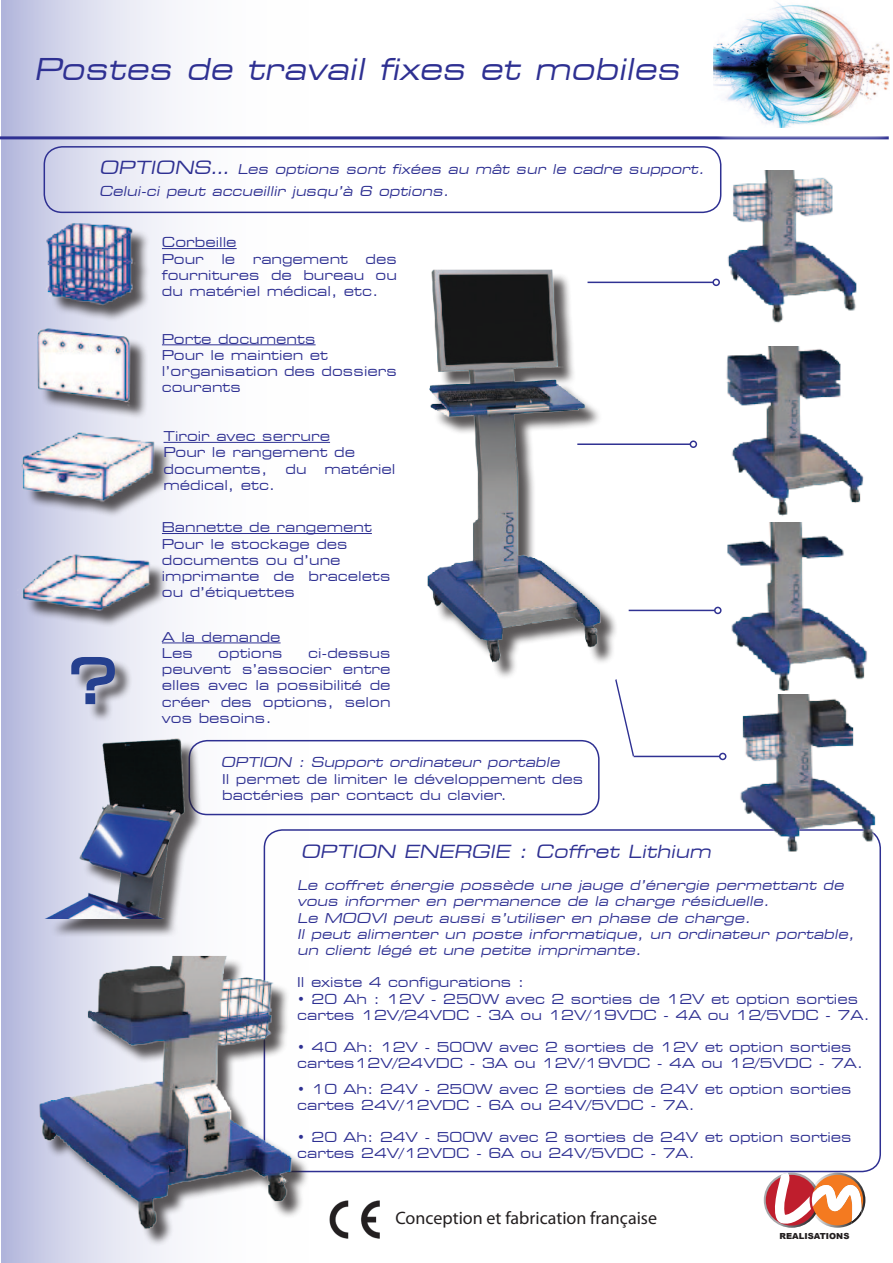
<style>
.page{position:relative;width:893px;height:1263px;background:#fff}
.page>*{position:absolute;margin:0;border:0;box-sizing:border-box;transform-origin:0 0}
.t1{font:expanded 60px "Square 721 BT";color:#25408f}
.t2{font:italic expanded 30px "Square 721 BT";color:#2e3092}
.t3{font:18px "Myriad Pro";color:#231f20}
.t4{font:italic expanded 18px "Square 721 BT";color:#2e3092}
.t5{font:expanded 13.5px/16.2px "Square 721 BT";color:#2e3092}
.t6{font:italic expanded 13.5px/16.2px "Square 721 BT";color:#2e3092}
.t7{font:900 8.4px "Arial";color:#231f20}
.s1{font-size:18px}
</style>
<div class="page">
<svg style="left:1px;top:0;width:356px;height:1263px"></svg>
<hr style="left:0;top:0;width:1px;height:1263px;background:#b0b4db">
<svg style="left:764px;top:1172px;width:56px;height:56px"></svg>
<svg style="left:769px;top:1172px;width:96px;height:56px"></svg>
<hr style="left:0;top:136px;width:889px;height:3px;background:#2e3092">
<div style="left:711px;top:4px;width:182px;height:138px;background:#fff;opacity:.75"></div>
<div style="left:430px;top:273px;width:189px;height:407px;background:#231f20;opacity:.75"></div>
<img style="left:427px;top:269px;width:188px;height:394px">
<div style="left:44px;top:146px;width:677px;height:67px;border:2px solid #2e3092;border-radius:18px"></div>
<div style="left:50px;top:226px;width:101px;height:97px;background:#231f20;opacity:.75"></div>
<img style="left:44px;top:213px;width:94px;height:102px">
<div style="left:25px;top:435px;width:147px;height:84px;background:#231f20;opacity:.75"></div>
<img style="left:6px;top:431px;width:161px;height:73px">
<div style="left:23px;top:557px;width:145px;height:71px;background:#231f20;opacity:.75"></div>
<img style="left:8px;top:534px;width:181px;height:87px">
<div style="left:40px;top:331px;width:109px;height:90px;background:#231f20;opacity:.75"></div>
<img style="left:22px;top:318px;width:129px;height:91px">
<div style="left:264px;top:829px;width:617px;height:343px;border:2px solid #2e3092;border-radius:18px"></div>
<div style="left:74px;top:659px;width:59px;height:64px;background:#231f20;opacity:.75"></div>
<svg style="left:70px;top:655px;width:47px;height:51px;background:#949bb9"></svg>
<div style="left:42px;top:958px;width:268px;height:288px;background:#231f20;opacity:.75"></div>
<img style="left:18px;top:956px;width:303px;height:277px">
<img style="left:740px;top:694px;width:141px;height:169px">
<img style="left:721px;top:531px;width:146px;height:159px">
<img style="left:726px;top:346px;width:138px;height:185px">
<hr style="left:587px;top:282px;width:126px;height:1px;background:#303293">
<div style="left:712px;top:279px;width:8px;height:7px;border:2px solid #303293;border-radius:50%"></div>
<hr style="left:577px;top:443px;width:113px;height:2px;background:#303293">
<div style="left:690px;top:440px;width:7px;height:8px;border:2px solid #303293;border-radius:50%"></div>
<hr style="left:629px;top:610px;width:86px;height:1px;background:#303293">
<div style="left:714px;top:607px;width:8px;height:7px;border:2px solid #303293;border-radius:50%"></div>
<svg style="left:614px;top:677px;width:21px;height:81px"></svg>
<hr style="left:634px;top:756px;width:86px;height:1px;background:#303293">
<div style="left:719px;top:753px;width:7px;height:7px;border:2px solid #303293;border-radius:50%"></div>
<hr style="left:164px;top:442px;width:166px;height:1px;background:#2e3092">
<hr style="left:162px;top:248px;width:75px;height:1px;background:#2e3092">
<hr style="left:162px;top:344px;width:154px;height:1px;background:#2e3092">
<hr style="left:162px;top:533px;width:210px;height:1px;background:#2e3092">
<hr style="left:162px;top:642px;width:119px;height:1px;background:#2e3092">
<div style="left:189px;top:740px;width:411px;height:75px;border:2px solid #2e3092;border-radius:18px"></div>
<img style="left:327px;top:1197px;width:53px;height:44px">
<img style="left:727px;top:171px;width:130px;height:152px">
<div style="left:49px;top:741px;width:154px;height:196px;background:#231f20;opacity:.75"></div>
<img style="left:41px;top:734px;width:168px;height:185px">
<h2 class="t2" style="left:34px;top:51px;width:654px">Postes de travail fixes et mobiles</h2>
<p class="t6" style="left:99px;top:158px;width:610px;line-height:21.6px"><span class="s1">OPTIONS…</span> Les options sont fixées au mât sur le cadre support.<br>Celui-ci peut accueillir jusqu’à 6 options.</p>
<p class="t5" style="left:162px;top:234px;width:76px">Corbeille<br>Pour</p>
<p class="t5" style="left:162px;top:251px;width:237px;text-align:justify;text-indent:204px">des fournitures de bureau ou du matériel médical, etc.</p>
<p class="t5" style="left:162px;top:331px;width:237px">Porte documents<br>Pour le maintien et l’organisation des dossiers courants</p>
<p class="t5" style="left:221px;top:251px;width:15px">le</p>
<p class="t5" style="left:253px;top:251px;width:97px">rangement</p>
<p class="t5" style="left:164px;top:428px;width:193px">Tiroir avec serrure<br>Pour le rangement de documents,</p>
<p class="t5" style="left:285px;top:461px;width:23px">du</p>
<p class="t5" style="left:325px;top:461px;width:72px">matériel</p>
<h1 class="t1" style="left:70px;top:645px;width:48px">?</h1>
<p class="t5" style="left:164px;top:477px;width:113px">médical, etc.</p>
<p class="t5" style="left:162px;top:519px;width:230px">Bannette de rangement<br>Pour le stockage des documents ou d’une imprimante de bracelets ou d’étiquettes</p>
<p class="t5" style="left:162px;top:629px;width:120px">A la demande<br>Les</p>
<p class="t5" style="left:162px;top:645px;width:230px;text-align:justify;text-indent:146px">ci-dessus peuvent s’associer entre elles avec la possibilité de créer des options, selon vos besoins.</p>
<p class="t6" style="left:221px;top:754px;width:343px">OPTION : Support ordinateur portable</p>
<p class="t5" style="left:222px;top:771px;width:363px">Il permet de limiter le développement des bactéries par contact du clavier.</p>
<p class="t5" style="left:218px;top:645px;width:66px">options</p>
<h3 class="t4" style="left:301px;top:840px;width:415px">OPTION ENERGIE : Coffret Lithium</h3>
<p class="t6" style="left:297px;top:877px;width:562px">Le coffret énergie possède une jauge d’énergie permettant de vous informer en permanence de la charge résiduelle.<br>Le MOOVI peut aussi s’utiliser en phase de charge.<br>Il peut alimenter un poste informatique, un ordinateur portable, un client légé et une petite imprimante.</p>
<p class="t5" style="left:297px;top:974px;width:229px">Il existe 4 configurations :</p>
<p class="t5" style="left:297px;top:991px;width:574px">• 20 Ah : 12V - 250W avec 2 sorties de 12V et option sorties cartes 12V/24VDC - 3A ou 12V/19VDC - 4A ou 12/5VDC - 7A.</p>
<p class="t5" style="left:297px;top:1039px;width:568px">• 40 Ah: 12V - 500W avec 2 sorties de 12V et option sorties cartes12V/24VDC - 3A ou 12V/19VDC - 4A ou 12/5VDC - 7A.</p>
<p class="t5" style="left:297px;top:1081px;width:556px">• 10 Ah: 24V - 250W avec 2 sorties de 24V et option sorties cartes 24V/12VDC - 6A ou 24V/5VDC - 7A.</p>
<p class="t5" style="left:297px;top:1129px;width:556px">• 20 Ah: 24V - 500W avec 2 sorties de 24V et option sorties cartes 24V/12VDC - 6A ou 24V/5VDC - 7A.</p>
<h3 class="t3" style="left:395px;top:1207px;width:263px">Conception et fabrication française</h3>
<p class="t7" style="left:780px;top:1231px;width:71px">REALISATIONS</p>
</div>
